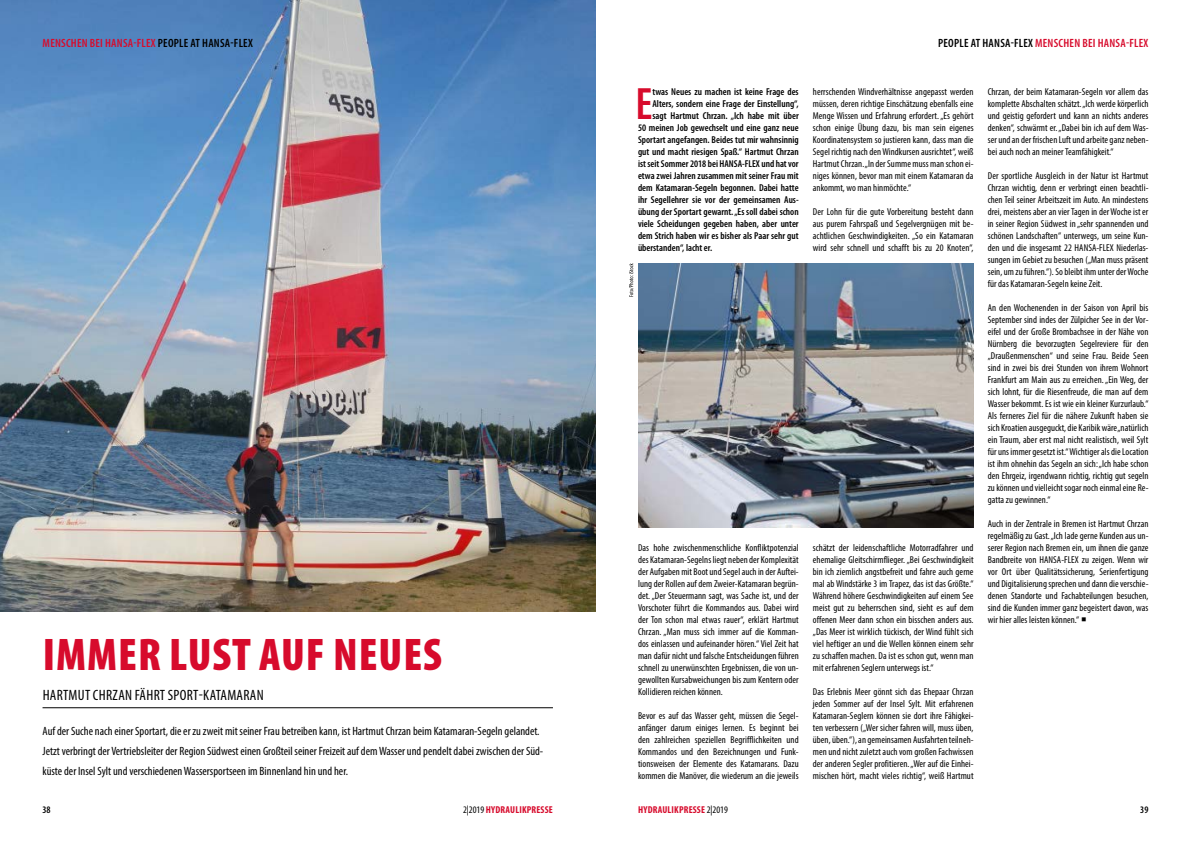
<style>
.page{position:relative;width:1191px;height:842px;background:#fff}
.page>*{position:absolute;margin:0;border:0;box-sizing:border-box;transform-origin:0 0}
.t1{font:900 condensed 46px "Myriad Pro";letter-spacing:.02em;color:#d70b2c}
.t2{font:600 condensed 45.6px "Myriad Pro";color:#d70b2c}
.t3{font:condensed 15px "Myriad Pro";letter-spacing:.02em;color:#000}
.t4{font:condensed 12px/20px "Myriad Pro";color:#000}
.t5{font:600 condensed 12px "Myriad Pro";letter-spacing:.02em;color:#d70b2c}
.t6{font:condensed 10px/12px "Myriad Pro";letter-spacing:.005em;color:#000;text-align:justify}
.t7{font:600 condensed 10px "Myriad Pro";color:#000}
.t8{font:700 condensed 10px "Myriad Pro";letter-spacing:.02em;color:#d70b2c}
.s1{color:#000}
.s2{font-weight:400;color:#000}
</style>
<div class="page">
<img style="left:0;top:0;width:595px;height:611px">
<hr style="left:43px;top:707px;width:510px;height:1px;background:#000">
<img style="left:638px;top:263px;width:335px;height:264px">
<svg style="left:629px;top:263px;width:4px;height:34px"></svg>
<p class="t5" style="left:43px;top:36px;width:212px">MENSCHEN BEI HANSA-FLEX <span class="s1">PEOPLE AT HANSA-FLEX</span></p>
<p class="t5" style="left:938px;top:36px;width:212px"><span class="s1">PEOPLE AT HANSA-FLEX</span> MENSCHEN BEI HANSA-FLEX</p>
<h1 class="t1" style="left:43px;top:626px;width:400px">IMMER LUST AUF NEUES</h1>
<h3 class="t3" style="left:43px;top:686px;width:222px">HARTMUT CHRZAN FÄHRT SPORT-KATAMARAN</h3>
<p class="t4" style="left:43px;top:721px;width:502px">Auf der Suche nach einer Sportart, die er zu zweit mit seiner Frau betreiben kann, ist Hartmut Chrzan beim Katamaran-Segeln gelandet.<br>Jetzt verbringt der Vertriebsleiter der Region Südwest einen Großteil seiner Freizeit auf dem Wasser und pendelt dabei zwischen der Süd&shy;küste der Insel Sylt und verschiedenen Wassersportseen im Binnenland hin und her.</p>
<p class="t7" style="left:43px;top:803px;width:10px">38</p>
<p class="t8" style="left:463px;top:803px;width:91px"><span class="s2">2|2019</span> HYDRAULIKPRESSE</p>
<h2 class="t2" style="left:635px;top:76px;width:19px">E</h2>
<p class="t7" style="left:652px;top:86px;width:148px">twas Neues zu machen ist keine Frage des</p>
<p class="t7" style="left:652px;top:98px;width:148px">Alters, sondern eine Frage der Einstellung“,</p>
<p class="t7" style="left:652px;top:110px;width:148px">sagt Hartmut Chrzan. „Ich habe mit über</p>
<p class="t7" style="left:638px;top:122px;width:162px">50 meinen Job gewechselt und eine ganz neue</p>
<p class="t7" style="left:638px;top:134px;width:162px">Sportart angefangen. Beides tut mir wahnsinnig</p>
<p class="t7" style="left:638px;top:146px;width:162px">gut und macht riesigen Spaß.“ Hartmut Chrzan</p>
<p class="t7" style="left:638px;top:158px;width:162px">ist seit Sommer 2018 bei HANSA-FLEX und hat vor</p>
<p class="t7" style="left:638px;top:170px;width:162px">etwa zwei Jahren zusammen mit seiner Frau mit</p>
<p class="t7" style="left:638px;top:182px;width:162px">dem Katamaran-Segeln begonnen. Dabei hatte</p>
<p class="t7" style="left:638px;top:194px;width:162px">ihr Segellehrer sie vor der gemeinsamen Aus-</p>
<p class="t7" style="left:638px;top:206px;width:162px">übung der Sportart gewarnt. „Es soll dabei schon</p>
<p class="t7" style="left:638px;top:218px;width:162px">viele Scheidungen gegeben haben, aber unter</p>
<p class="t7" style="left:638px;top:230px;width:162px">dem Strich haben wir es bisher als Paar sehr gut</p>
<p class="t7" style="left:638px;top:242px;width:76px">überstanden“, lacht er.</p>
<p class="t6" style="left:813px;top:86px;width:162px">herrschenden Windverhältnisse angepasst werden müssen, deren richtige Einschätzung ebenfalls eine Menge Wissen und Erfahrung erfordert. „Es gehört schon einige Übung dazu, bis man sein eigenes Koordinatensystem so justieren kann, dass man die Segel richtig nach den Windkursen ausrichtet“, weiß Hartmut Chrzan. „In der Summe muss man schon ei&shy;niges können, bevor man mit einem Katamaran da ankommt, wo man hinmöchte.“</p>
<p class="t6" style="left:813px;top:206px;width:162px">Der Lohn für die gute Vorbereitung besteht dann aus purem Fahrspaß und Segelvergnügen mit be&shy;achtlichen Geschwindigkeiten. „So ein Katamaran wird sehr schnell und schafft bis zu 20 Knoten“,</p>
<p class="t6" style="left:638px;top:542px;width:162px">Das hohe zwischenmenschliche Konfliktpotenzial des Katamaran-Segelns liegt neben der Komplexität der Aufgaben mit Boot und Segel auch in der Auftei&shy;lung der Rollen auf dem Zweier-Katamaran begrün&shy;det. „Der Steuermann sagt, was Sache ist, und der Vorschoter führt die Kommandos aus. Dabei wird der Ton schon mal etwas rauer“, erklärt Hartmut Chrzan. „Man muss sich immer auf die Komman&shy;dos einlassen und aufeinander hören.“ Viel Zeit hat man dafür nicht und falsche Entscheidungen führen schnell zu unerwünschten Ergebnissen, die von un&shy;gewollten Kursabweichungen bis zum Kentern oder Kollidieren reichen können.</p>
<p class="t6" style="left:638px;top:710px;width:162px">Bevor es auf das Wasser geht, müssen die Segel&shy;anfänger darum einiges lernen. Es beginnt bei den zahlreichen speziellen Begrifflichkeiten und Kommandos und den Bezeichnungen und Funk&shy;tionsweisen der Elemente des Katamarans. Dazu kommen die Manöver, die wiederum an die jeweils</p>
<p class="t6" style="left:813px;top:542px;width:162px">schätzt der leidenschaftliche Motorradfahrer und ehemalige Gleitschirmflieger. „Bei Geschwindigkeit bin ich ziemlich angstbefreit und fahre auch gerne mal ab Windstärke 3 im Trapez, das ist das Größte.“ Während höhere Geschwindigkeiten auf einem See meist gut zu beherrschen sind, sieht es auf dem offenen Meer dann schon ein bisschen anders aus. „Das Meer ist wirklich tückisch, der Wind fühlt sich viel heftiger an und die Wellen können einem sehr zu schaffen machen. Da ist es schon gut, wenn man mit erfahrenen Seglern unterwegs ist.“</p>
<p class="t6" style="left:813px;top:686px;width:162px">Das Erlebnis Meer gönnt sich das Ehepaar Chrzan jeden Sommer auf der Insel Sylt. Mit erfahrenen Katamaran-Seglern können sie dort ihre Fähigkei&shy;ten verbessern („Wer sicher fahren will, muss üben, üben, üben.“), an gemeinsamen Ausfahrten teilneh&shy;men und nicht zuletzt auch vom großen Fachwissen der anderen Segler profitieren. „Wer auf die Einhei&shy;mischen hört, macht vieles richtig“, weiß Hartmut</p>
<p class="t6" style="left:987px;top:86px;width:162px">Chrzan, der beim Katamaran-Segeln vor allem das komplette Abschalten schätzt. „Ich werde körperlich und geistig gefordert und kann an nichts anderes denken“, schwärmt er. „Dabei bin ich auf dem Was&shy;ser und an der frischen Luft und arbeite ganz neben&shy;bei auch noch an meiner Teamfähigkeit.“</p>
<p class="t6" style="left:987px;top:170px;width:162px">Der sportliche Ausgleich in der Natur ist Hartmut Chrzan wichtig, denn er verbringt einen beachtli&shy;chen Teil seiner Arbeitszeit im Auto. An mindestens drei, meistens aber an vier Tagen in der Woche ist er in seiner Region Südwest in „sehr spannenden und schönen Landschaften“ unterwegs, um seine Kun&shy;den und die insgesamt 22 HANSA-FLEX Niederlas&shy;sungen im Gebiet zu besuchen („Man muss präsent sein, um zu führen.“). So bleibt ihm unter der Woche für das Katamaran-Segeln keine Zeit.</p>
<p class="t6" style="left:987px;top:302px;width:162px">An den Wochenenden in der Saison von April bis September sind indes der Zülpicher See in der Vor&shy;eifel und der Große Brombachsee in der Nähe von Nürnberg die bevorzugten Segelreviere für den „Draußenmenschen“ und seine Frau. Beide Seen sind in zwei bis drei Stunden von ihrem Wohnort Frankfurt am Main aus zu erreichen. „Ein Weg, der sich lohnt, für die Riesenfreude, die man auf dem Wasser bekommt. Es ist wie ein kleiner Kurzurlaub.“ Als ferneres Ziel für die nähere Zukunft haben sie sich Kroatien ausgeguckt, die Karibik wäre „natürlich ein Traum, aber erst mal nicht realistisch, weil Sylt für uns immer gesetzt ist.“ Wichtiger als die Location ist ihm ohnehin das Segeln an sich: „Ich habe schon den Ehrgeiz, irgendwann richtig, richtig gut segeln zu können und vielleicht sogar noch einmal eine Re&shy;gatta zu gewinnen.“</p>
<p class="t6" style="left:987px;top:518px;width:162px">Auch in der Zentrale in Bremen ist Hartmut Chrzan regelmäßig zu Gast. „Ich lade gerne Kunden aus un&shy;serer Region nach Bremen ein, um ihnen die ganze Bandbreite von HANSA-FLEX zu zeigen. Wenn wir vor Ort über Qualitätssicherung, Serienfertigung und Digitalisierung sprechen und dann die verschie&shy;denen Standorte und Fachabteilungen besuchen, sind die Kunden immer ganz begeistert davon, was wir hier alles leisten können.“ ○</p>
<p class="t8" style="left:638px;top:803px;width:91px">HYDRAULIKPRESSE<span class="s2">2|2019</span></p>
<p class="t7" style="left:1140px;top:803px;width:10px">39</p>
</div>
